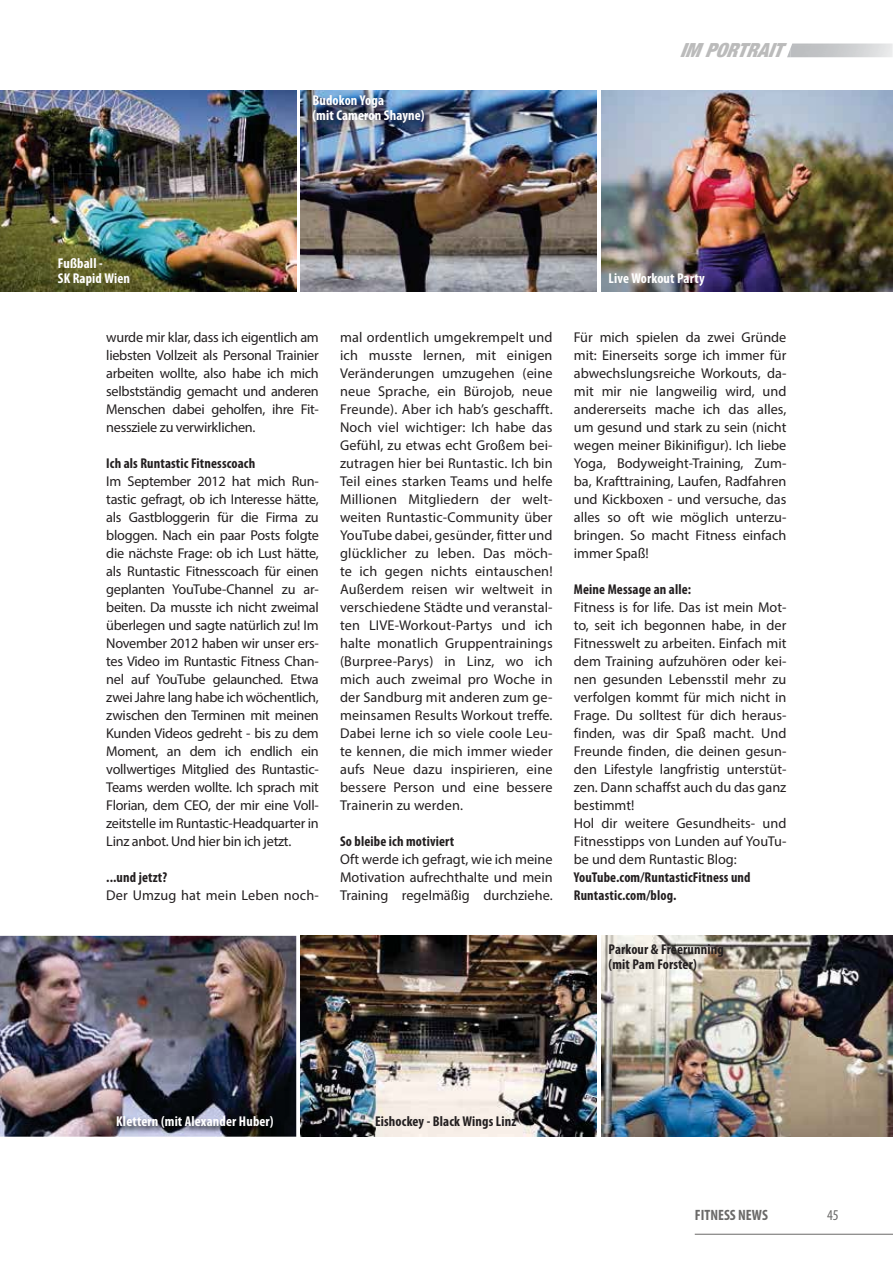
<style>
.page{position:relative;width:893px;height:1263px;background:#fff}
.page>*{position:absolute;margin:0;border:0;box-sizing:border-box;transform-origin:0 0}
.t1{font:italic 900 condensed 19.35px "Helvetica Neue";color:#bbb}
.t2{font:700 condensed 15px "Myriad Pro";color:#6a6968}
.t3{font:condensed 15px "Myriad Pro";color:#6a6968}
.t4{font:14.25px/18px "Myriad Pro";color:#231f20;text-align:justify}
.t5{font:700 condensed 14.25px/18px "Myriad Pro";letter-spacing:.01em;color:#231f20}
.t6{font:700 condensed 14.25px/15px "Myriad Pro";letter-spacing:.01em;color:#fff}
</style>
<div class="page">
<hr style="left:695px;top:1234px;width:198px;height:1px;background:#6a6968">
<svg style="left:787px;top:44px;width:106px;height:13px"></svg>
<img style="left:790px;top:46px;width:103px;height:11px">
<img style="left:0;top:90px;width:296px;height:201px">
<img style="left:0;top:936px;width:296px;height:201px">
<img style="left:300px;top:90px;width:297px;height:201px">
<img style="left:300px;top:936px;width:297px;height:201px">
<img style="left:601px;top:90px;width:292px;height:201px">
<img style="left:601px;top:936px;width:292px;height:201px">
<img style="left:116px;top:1115px;width:165px;height:20px">
<p class="t6" style="left:312px;top:93px;width:114px">Budokon Yoga<br>(mit Cameron Shayne)</p>
<h1 class="t1" style="left:680px;top:39px;width:112px">IMPORTRAIT</h1>
<p class="t6" style="left:58px;top:257px;width:74px">Fußball -<br>SK Rapid Wien</p>
<p class="t4" style="left:106px;top:329px;width:214px">wurde mir klar, dass ich eigentlich am liebsten Vollzeit als Personal Trainier arbeiten wollte, also habe ich mich selbstständig gemacht und anderen Menschen dabei geholfen, ihre Fit&shy;nessziele zu verwirklichen.</p>
<p class="t5" style="left:106px;top:455px;width:150px">Ich als Runtastic Fitnesscoach</p>
<p class="t4" style="left:106px;top:473px;width:214px">Im September 2012 hat mich Run&shy;tastic gefragt, ob ich Interesse hätte, als Gastbloggerin für die Firma zu bloggen. Nach ein paar Posts folgte die nächste Frage: ob ich Lust hätte, als Runtastic Fitnesscoach für einen geplanten YouTube-Channel zu ar&shy;beiten. Da musste ich nicht zweimal überlegen und sagte natürlich zu! Im November 2012 haben wir unser ers&shy;tes Video im Runtastic Fitness Chan&shy;nel auf YouTube gelaunched. Etwa zwei Jahre lang habe ich wöchentlich, zwischen den Terminen mit meinen Kunden Videos gedreht - bis zu dem Moment, an dem ich endlich ein vollwertiges Mitglied des Runtastic-Teams werden wollte. Ich sprach mit Florian, dem CEO, der mir eine Voll&shy;zeitstelle im Runtastic-Headquarter in Linz anbot. Und hier bin ich jetzt.</p>
<p class="t5" style="left:106px;top:869px;width:63px">...und jetzt?</p>
<p class="t4" style="left:106px;top:887px;width:214px">Der Umzug hat mein Leben noch-</p>
<p class="t4" style="left:340px;top:329px;width:214px">mal ordentlich umgekrempelt und ich musste lernen, mit einigen Veränderungen umzugehen (eine neue Sprache, ein Bürojob, neue Freunde). Aber ich hab’s geschafft.<br>Noch viel wichtiger: Ich habe das Gefühl, zu etwas echt Großem bei&shy;zutragen hier bei Runtastic. Ich bin Teil eines starken Teams und helfe Millionen Mitgliedern der welt&shy;weiten Runtastic-Community über YouTube dabei, gesünder, fitter und glücklicher zu leben. Das möch&shy;te ich gegen nichts eintauschen!<br>Außerdem reisen wir weltweit in verschiedene Städte und veranstal&shy;ten LIVE-Workout-Partys und ich halte monatlich Gruppentrainings (Burpree-Parys) in Linz, wo ich mich auch zweimal pro Woche in der Sandburg mit anderen zum ge&shy;meinsamen Results Workout treffe.<br>Dabei lerne ich so viele coole Leu&shy;te kennen, die mich immer wieder aufs Neue dazu inspirieren, eine bessere Person und eine bessere Trainerin zu werden.</p>
<p class="t5" style="left:340px;top:833px;width:116px">So bleibe ich motiviert</p>
<p class="t4" style="left:340px;top:851px;width:214px">Oft werde ich gefragt, wie ich meine Motivation aufrechthalte und mein Training regelmäßig durchziehe.</p>
<p class="t6" style="left:608px;top:272px;width:97px">Live Workout Party</p>
<p class="t4" style="left:574px;top:329px;width:214px">Für mich spielen da zwei Gründe mit: Einerseits sorge ich immer für abwechslungsreiche Workouts, da&shy;mit mir nie langweilig wird, und andererseits mache ich das alles, um gesund und stark zu sein (nicht wegen meiner Bikinifigur). Ich liebe Yoga, Bodyweight-Training, Zum&shy;ba, Krafttraining, Laufen, Radfahren und Kickboxen - und versuche, das alles so oft wie möglich unterzu&shy;bringen. So macht Fitness einfach immer Spaß!</p>
<p class="t5" style="left:574px;top:581px;width:119px">Meine Message an alle:</p>
<p class="t4" style="left:574px;top:599px;width:214px;text-align:left">Fitness is for life. Das ist mein Mot&shy;to, seit ich begonnen habe, in der<br>Fitnesswelt zu arbeiten. Einfach mit dem Training aufzuhören oder kei&shy;nen gesunden Lebensstil mehr zu verfolgen kommt für mich nicht in<br>Frage. Du solltest für dich heraus&shy;finden, was dir Spaß macht. Und<br>Freunde finden, die deinen gesun&shy;den Lifestyle langfristig unterstüt&shy;zen. Dann schaffst auch du das ganz bestimmt!<br>Hol dir weitere Gesundheits- und<br>Fitnesstipps von Lunden auf YouTu&shy;be und dem Runtastic Blog:</p>
<p class="t5" style="left:574px;top:869px;width:178px">YouTube.com/RuntasticFitness und<br>Runtastic.com/blog.</p>
<p class="t5" style="left:608px;top:943px;width:117px;line-height:15px">Parkour &amp; Freerunning (mit Pam Forster)</p>
<p class="t6" style="left:116px;top:1115px;width:159px">Klettern (mit Alexander Huber)</p>
<p class="t5" style="left:375px;top:1114px;width:143px">Eishockey - Black Wings Linz</p>
<p class="t2" style="left:695px;top:1209px;width:75px">FITNESS NEWS</p>
<p class="t3" style="left:827px;top:1206px;width:13px">45</p>
</div>
